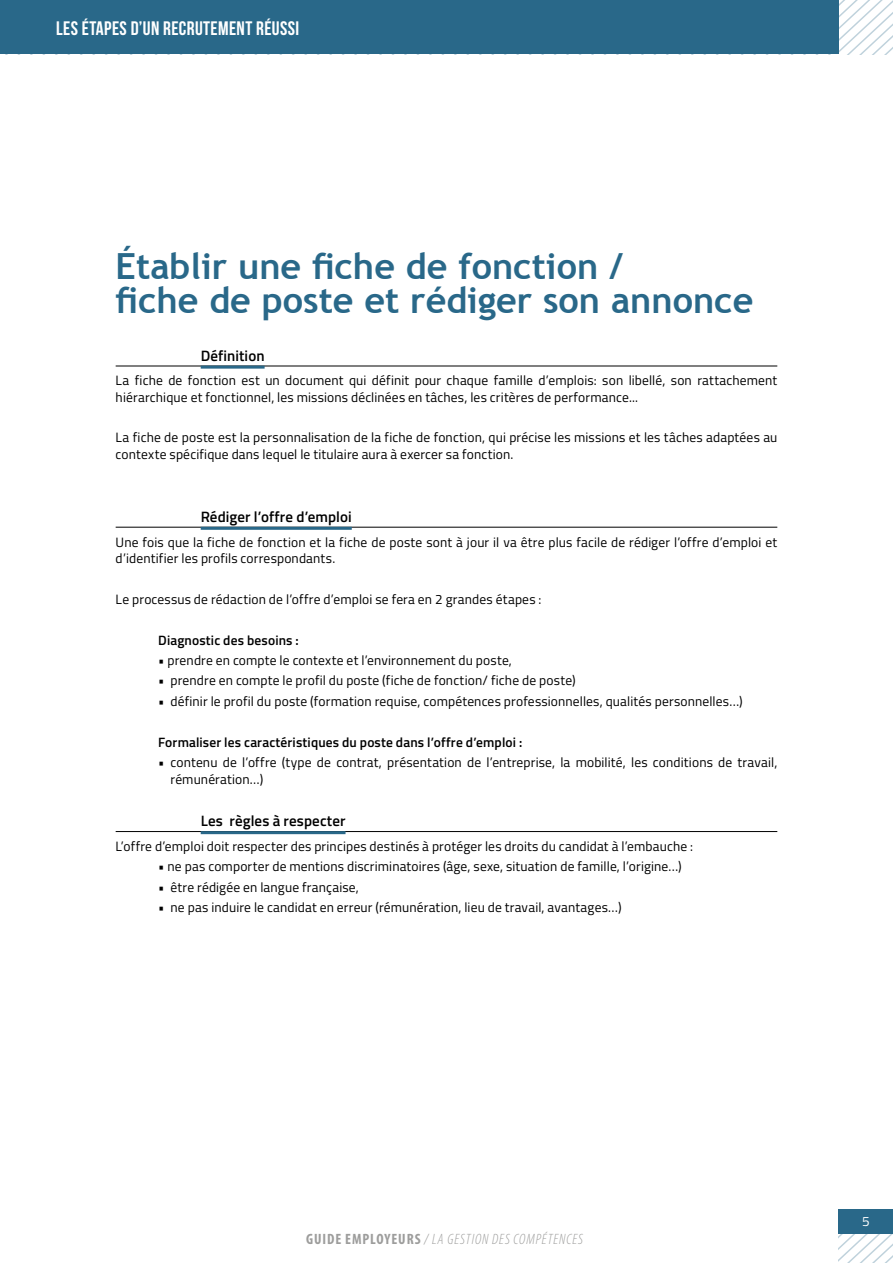
<style>
.page{position:relative;width:893px;height:1263px;background:#fff}
.page>*{position:absolute;margin:0;border:0;box-sizing:border-box;transform-origin:0 0}
.titre{font:700 36px "Trebuchet MS";color:#296889}
.temoignage{font:19.5px "Bebas Neue";letter-spacing:.02em;color:#fff}
.sous_titre{font:600 15px "Titillium Web";letter-spacing:.005em;color:#000}
.t1{font:italic 300 condensed 15px "Myriad Pro";letter-spacing:.06em;color:#9d9d9c}
.texte_courant_9_pt{font:13.5px/16.2px "Titillium Web";letter-spacing:.01em;color:#000}
.liste_a_puce{font:13.5px/16.2px "Titillium Web";letter-spacing:.01em;color:#000}
.liste_a_puce-2{font:600 13.5px "Titillium Web";letter-spacing:.01em;color:#000}
.t2{font:13.5px "Titillium Web";color:#fff}
.s1{font-weight:700;font-style:normal}
</style>
<div class="page">
<div style="left:839px;top:1209px;width:54px;height:24px;background:#296889"></div>
<svg style="left:0;top:0;width:893px;height:55px;background:#387391"></svg>
<svg style="left:839px;top:1233px;width:54px;height:30px"></svg>
<hr style="left:116px;top:366px;width:661px;height:1px;background:#000">
<hr style="left:201px;top:366px;width:64px;height:3px;background:#296889">
<hr style="left:116px;top:527px;width:661px;height:1px;background:#000">
<hr style="left:201px;top:527px;width:151px;height:3px;background:#296889">
<hr style="left:116px;top:831px;width:661px;height:1px;background:#000">
<hr style="left:201px;top:831px;width:145px;height:3px;background:#296889">
<p class="temoignage" style="left:56px;top:17px;width:244px">LES ÉTAPES D’UN RECRUTEMENT RÉUSSI</p>
<p class="titre" style="left:116px;top:244px;width:509px">Établir une fiche de fonction /</p>
<p class="titre" style="left:116px;top:278px;width:639px">fiche de poste et rédiger son annonce</p>
<p class="sous_titre" style="left:201px;top:344px;width:65px">Définition</p>
<p class="texte_courant_9_pt" style="left:116px;top:372px;width:663px">La fiche de fonction est un document qui définit pour chaque famille d’emplois: son libellé, son rattachement hiérarchique et fonctionnel, les missions déclinées en tâches, les critères de performance...</p>
<p class="texte_courant_9_pt" style="left:116px;top:429px;width:663px">La fiche de poste est la personnalisation de la fiche de fonction, qui précise les missions et les tâches adaptées au contexte spécifique dans lequel le titulaire aura à exercer sa fonction.</p>
<p class="sous_titre" style="left:201px;top:505px;width:153px">Rédiger l’offre d’emploi</p>
<p class="texte_courant_9_pt" style="left:116px;top:533px;width:663px">Une fois que la fiche de fonction et la fiche de poste sont à jour il va être plus facile de rédiger l’offre d’emploi et d’identifier les profils correspondants.</p>
<p class="texte_courant_9_pt" style="left:116px;top:590px;width:427px">Le processus de rédaction de l’offre d’emploi se fera en 2 grandes étapes :</p>
<p class="liste_a_puce-2" style="left:158px;top:630px;width:142px">Diagnostic des besoins :</p>
<p class="liste_a_puce" style="left:158px;top:651px;width:355px">• prendre en compte le contexte et l’environnement du poste,</p>
<p class="liste_a_puce" style="left:158px;top:672px;width:419px">• prendre en compte le profil du poste (fiche de fonction/ fiche de poste)</p>
<p class="liste_a_puce" style="left:158px;top:692px;width:586px">• définir le profil du poste (formation requise, compétences professionnelles, qualités personnelles…)</p>
<p class="liste_a_puce-2" style="left:158px;top:732px;width:366px">Formaliser les caractéristiques du poste dans l’offre d’emploi :</p>
<p class="liste_a_puce" style="left:170px;top:754px;width:608px;text-indent:-12px">• contenu de l’offre (type de contrat, présentation de l’entreprise, la mobilité, les conditions de travail, rémunération…)</p>
<p class="sous_titre" style="left:201px;top:810px;width:146px">Les règles à respecter</p>
<p class="texte_courant_9_pt" style="left:116px;top:837px;width:579px">L’offre d’emploi doit respecter des principes destinés à protéger les droits du candidat à l’embauche :</p>
<p class="liste_a_puce" style="left:158px;top:858px;width:525px">• ne pas comporter de mentions discriminatoires (âge, sexe, situation de famille, l’origine…)</p>
<p class="liste_a_puce" style="left:158px;top:878px;width:202px">• être rédigée en langue française,</p>
<p class="liste_a_puce" style="left:158px;top:899px;width:465px">• ne pas induire le candidat en erreur (rémunération, lieu de travail, avantages…)</p>
<p class="t1" style="left:306px;top:1231px;width:278px"><span class="s1">GUIDE EMPLOYEURS</span> / LA GESTION DES COMPÉTENCES</p>
<p class="t2" style="left:862px;top:1211px;width:9px">5</p>
</div>
